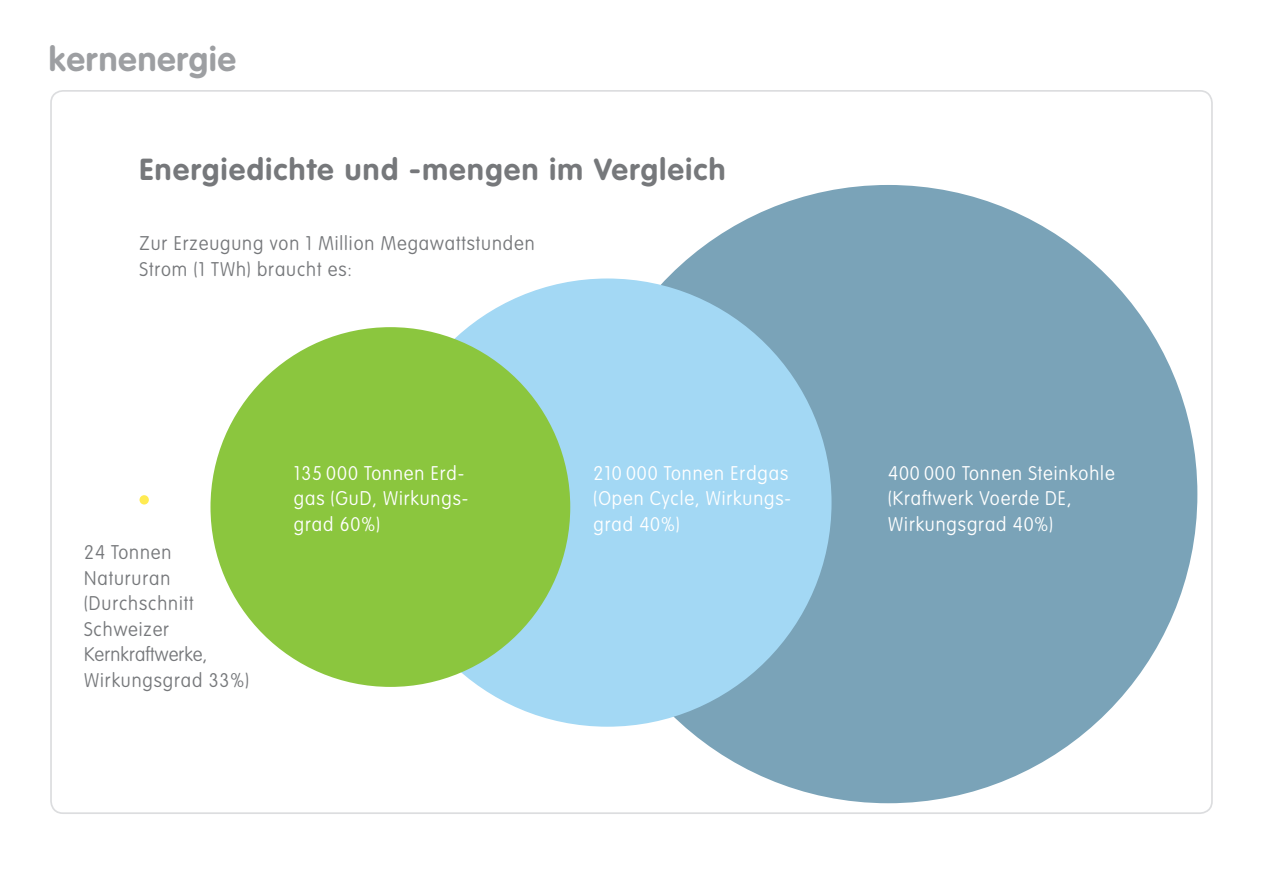
<style>
.page{position:relative;width:1263px;height:893px;background:#fff}
.page>*{position:absolute;margin:0;border:0;box-sizing:border-box;transform-origin:0 0}
.t1{font:700 33.75px "VAG Rounded LT";letter-spacing:.03em;color:#9d9fa2}
.t2{font:700 30px "VAG Rounded LT";letter-spacing:.05em;color:#76787b}
.t3{font:100 19.5px/25.5px "VAG Rounded LT";letter-spacing:.05em;color:#fff;scale:.95 1}
.t4{font:100 19.5px/25.5px "VAG Rounded LT";letter-spacing:.05em;color:#76787b;scale:.95 1}
</style>
<div class="page">
<div style="left:140px;top:495px;width:9px;height:9px;background:#ffeb52;border-radius:50%"></div>
<div style="left:579px;top:185px;width:618px;height:618px;background:#7aa3b8;border-radius:50%"></div>
<div style="left:383px;top:278px;width:448px;height:449px;background:#a3d8f4;border-radius:50%"></div>
<div style="left:210px;top:327px;width:360px;height:360px;background:#8bc63e;border-radius:50%"></div>
<h1 class="t1" style="left:49px;top:39px;width:188px">kernenergie</h1>
<h2 class="t2" style="left:140px;top:152px;width:588px">Energiedichte und -mengen im Vergleich</h2>
<p class="t4" style="left:139px;top:231px;width:417px">Zur Erzeugung von 1 Million Megawattstunden<br>Strom (1 TWh) braucht es:</p>
<p class="t4" style="left:84px;top:540px;width:175px">24 Tonnen<br>Natururan (Durchschnitt<br>Schweizer<br>Kernkraftwerke,<br>Wirkungsgrad 33%)</p>
<p class="t3" style="left:294px;top:461px;width:185px">135 000 Tonnen Erd&shy;gas (GuD, Wirkungs&shy;grad 60%)</p>
<p class="t3" style="left:594px;top:461px;width:209px">210 000 Tonnen Erdgas (Open Cycle, Wirkungs&shy;grad 40%)</p>
<p class="t3" style="left:888px;top:461px;width:240px">400 000 Tonnen Steinkohle (Kraftwerk Voerde DE,<br>Wirkungsgrad 40%)</p>
</div>
